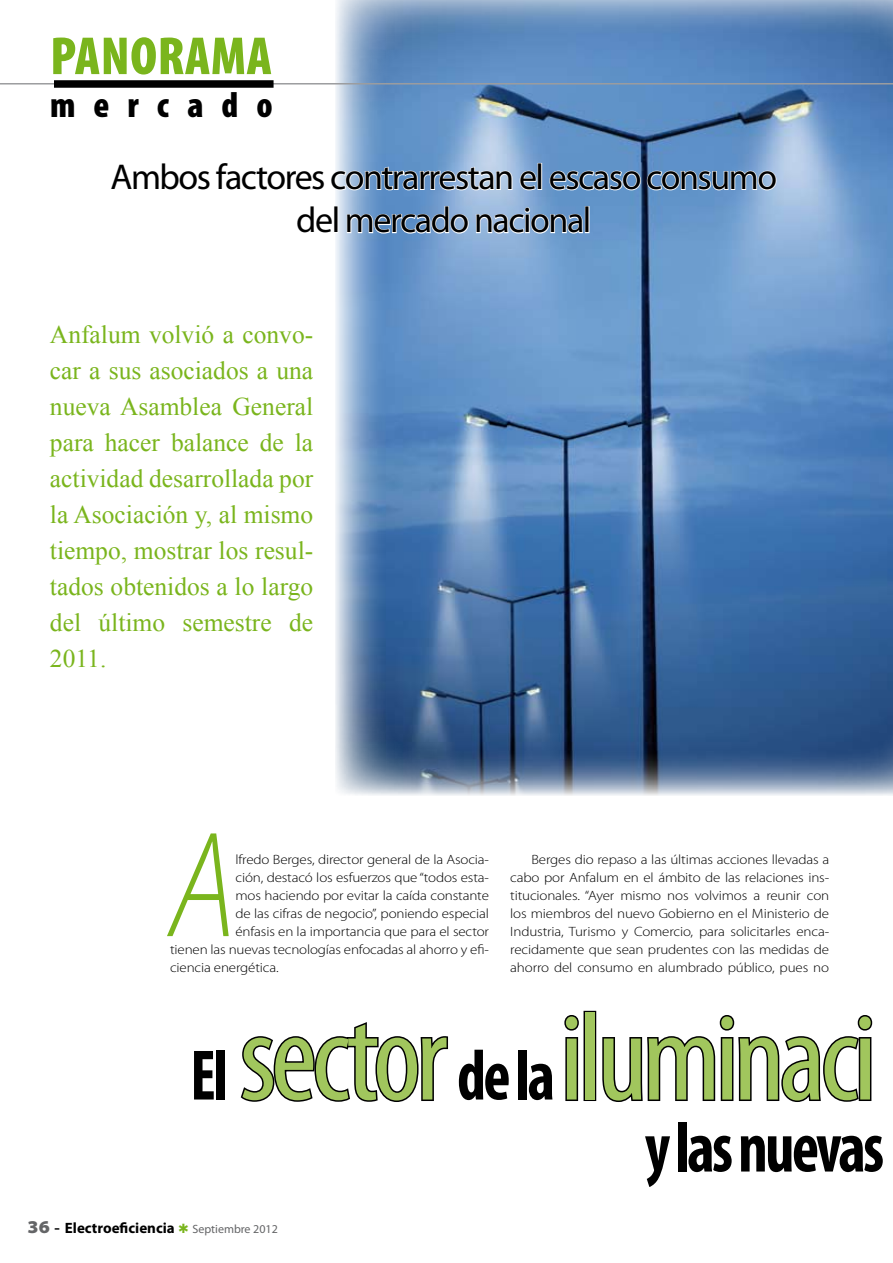
<style>
.page{position:relative;width:893px;height:1263px;background:#fff}
.page>*{position:absolute;margin:0;border:0;box-sizing:border-box;transform-origin:0 0}
.t1{font:italic 300 152.25px "Myriad Pro";color:#7ab51d;scale:.8 1}
.t2{font:condensed 126px "Myriad Pro";letter-spacing:-.04em;color:#a1c65d}
.t3{font:700 condensed 72px "Myriad Pro";letter-spacing:-.04em;color:#000;scale:.9 1}
.t4{font:900 condensed 54px "Myriad Pro";letter-spacing:.01em;color:#7ab51d}
.t5{font:36px/43.2px "Myriad Pro";letter-spacing:-.04em;color:#000;text-align:center}
.t6{font:900 condensed 36px "Myriad Pro";letter-spacing:.5em;color:#000}
.t7{font:25.5px/36px "Times New Roman";color:#7ab51d;text-align:justify}
.t8{font:700 15px "Myriad Pro";color:#000}
.t9{font:300 13.5px/18px "Myriad Pro";letter-spacing:-.01em;color:#000;text-align:justify;scale:1.11 1}
.s1{font-weight:700;font-size:72px;color:#000}
.s2{font-weight:900;font-stretch:semi-expanded;font-size:18px;color:#646567}
.s3{font-family:"Times New Roman";font-weight:400;font-size:18px}
.s4{font-weight:400;font-size:12px;color:#646567}
</style>
<div class="page">
<img style="left:335px;top:0;width:558px;height:796px">
<svg style="left:335px;top:138px;width:442px;height:129px;background:#82a8d2"></svg>
<div style="left:585px;top:206px;width:4px;height:27px;border:2px solid #fff"></div>
<hr style="left:0;top:83px;width:893px;height:2px;background:#9c9d9f">
<div style="left:54px;top:80px;width:220px;height:8px;background:#000"></div>
<svg style="left:240px;top:1022px;width:208px;height:80px"></svg>
<svg style="left:564px;top:1015px;width:15px;height:86px"></svg>
<div style="left:583px;top:1011px;width:13px;height:90px;border:3px solid #000"></div>
<svg style="left:602px;top:1015px;width:271px;height:87px"></svg>
<h3 class="t4" style="left:50px;top:26px;width:223px">PANORAMA</h3>
<h3 class="t6" style="left:50px;top:85px;width:224px">mercado</h3>
<h3 class="t5" style="left:111px;top:155px;width:668px">Ambos factores contrarrestan el escaso consumo del mercado nacional</h3>
<h3 class="t7" style="left:50px;top:316px;width:265px">Anfalum volvió a convo&shy;car a sus asociados a una nueva Asamblea General para hacer balance de la actividad desarrollada por la Asociación y, al mismo tiempo, mostrar los resul&shy;tados obtenidos a lo largo del último semestre de 2011.</h3>
<h1 class="t1" style="left:170px;top:805px;width:83px">A</h1>
<p class="t9" style="left:235px;top:851px;width:230px">lfredo Berges, director general de la Asocia-</p>
<p class="t9" style="left:235px;top:869px;width:230px">ción, destacó los esfuerzos que “todos esta-</p>
<p class="t9" style="left:235px;top:887px;width:230px">mos haciendo por evitar la caída constante</p>
<p class="t9" style="left:235px;top:905px;width:230px">de las cifras de negocio”, poniendo especial</p>
<p class="t9" style="left:235px;top:923px;width:230px">énfasis en la importancia que para el sector</p>
<p class="t9" style="left:170px;top:941px;width:289px">tienen las nuevas tecnologías enfocadas al ahorro y efi-</p>
<p class="t9" style="left:170px;top:959px;width:99px">ciencia energética.</p>
<p class="t9" style="left:510px;top:851px;width:289px;text-indent:21px">Berges dio repaso a las últimas acciones llevadas a cabo por Anfalum en el ámbito de las relaciones ins&shy;titucionales. “Ayer mismo nos volvimos a reunir con los miembros del nuevo Gobierno en el Ministerio de Industria, Turismo y Comercio, para solicitarles enca&shy;recidamente que sean prudentes con las medidas de ahorro del consumo en alumbrado público, pues no</p>
<h2 class="t2" style="left:190px;top:982px;width:688px"><span class="s1">El</span> sector <span class="s1">de la</span> iluminaci</h2>
<h3 class="t3" style="left:645px;top:1102px;width:267px">y las nuevas</h3>
<p class="t8" style="left:28px;top:1218px;width:252px"><span class="s2">36</span> <span class="s3">-</span> Electroeficiencia <span class="s4">Septiembre 2012</span></p>
</div>
